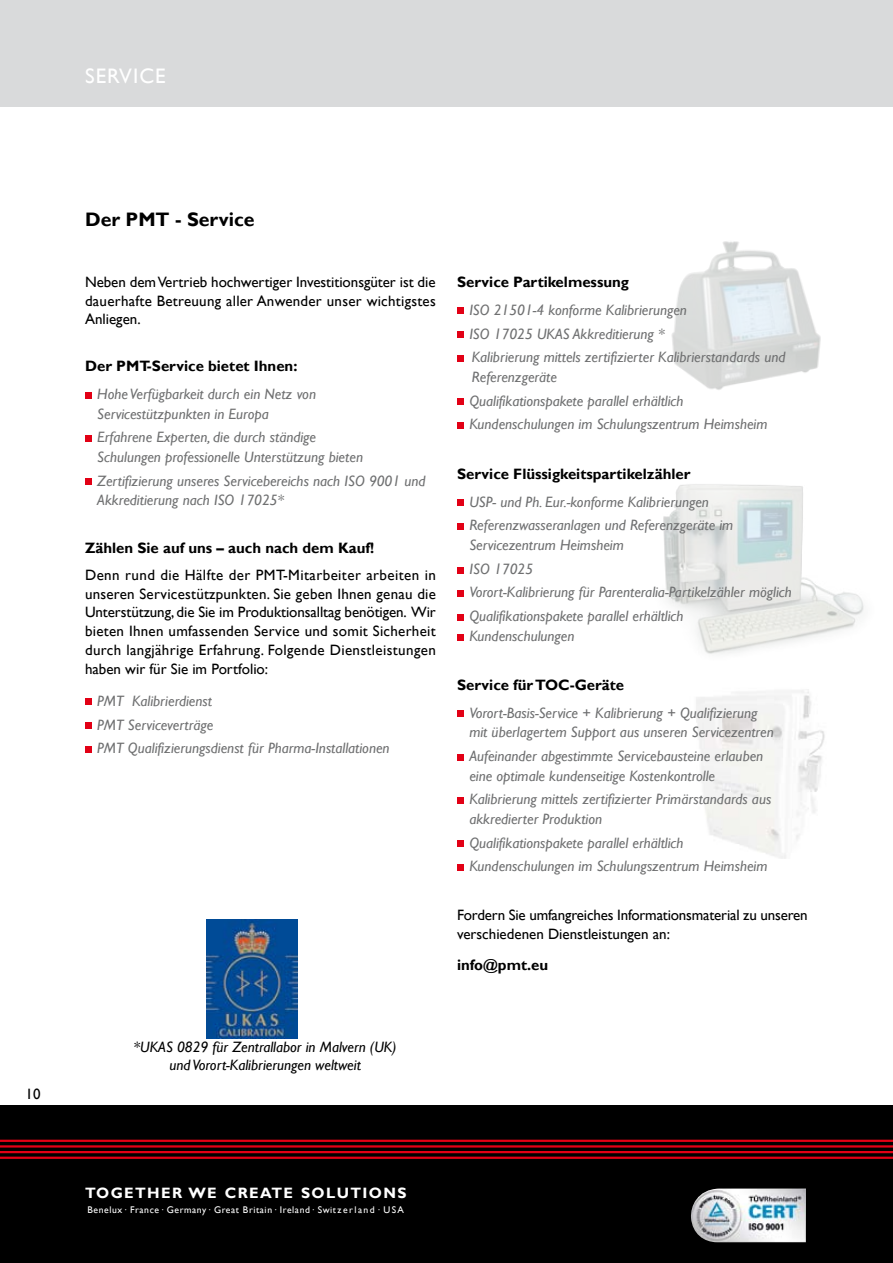
<style>
.page{position:relative;width:893px;height:1263px;background:#fff}
.page>*{position:absolute;margin:0;border:0;box-sizing:border-box;transform-origin:0 0}
.t1{font:21px "Gill Sans";color:#fff}
.t2{font:700 19.5px "Gill Sans";color:#000}
.t3{font:italic 15px/23.7px "Gill Sans";color:#6f7071}
.t4{font:15px/18.8px "Gill Sans";color:#000;text-align:justify}
.t5{font:700 15px "Gill Sans";color:#000}
.t6{font:italic 15px/18px "Gill Sans";color:#000;text-align:center}
.t7{font:700 15px "Gill Sans";letter-spacing:.09em;color:#fff}
.t8{font:9.6px "Gill Sans";letter-spacing:.06em;color:#fff}
</style>
<div class="page">
<img style="left:696px;top:693px;width:129px;height:165px">
<img style="left:663px;top:484px;width:201px;height:209px">
<img style="left:671px;top:241px;width:150px;height:149px">
<hr style="left:892px;top:106px;width:1px;height:1157px;background:#000">
<div style="left:0;top:0;width:893px;height:106px;background:#d9dadb"></div>
<div style="left:0;top:1106px;width:893px;height:157px;background:#000"></div>
<hr style="left:0;top:1156px;width:893px;height:3px;background:#e20015">
<hr style="left:0;top:1151px;width:893px;height:2px;background:#e20015">
<hr style="left:0;top:1145px;width:893px;height:2px;background:#e20015">
<hr style="left:0;top:1140px;width:893px;height:2px;background:#e20015">
<svg style="left:85px;top:392px;width:6px;height:6px"></svg>
<div style="left:85px;top:435px;width:6px;height:7px;background:#e20015"></div>
<div style="left:85px;top:478px;width:6px;height:7px;background:#e20015"></div>
<svg style="left:85px;top:699px;width:6px;height:6px"></svg>
<div style="left:85px;top:722px;width:6px;height:7px;background:#e20015"></div>
<div style="left:85px;top:746px;width:6px;height:7px;background:#e20015"></div>
<svg style="left:457px;top:308px;width:6px;height:6px"></svg>
<div style="left:457px;top:331px;width:6px;height:7px;background:#e20015"></div>
<div style="left:457px;top:355px;width:6px;height:7px;background:#e20015"></div>
<div style="left:457px;top:398px;width:6px;height:7px;background:#e20015"></div>
<div style="left:457px;top:422px;width:6px;height:7px;background:#e20015"></div>
<div style="left:457px;top:499px;width:6px;height:7px;background:#e20015"></div>
<div style="left:457px;top:523px;width:6px;height:7px;background:#e20015"></div>
<div style="left:457px;top:590px;width:6px;height:7px;background:#e20015"></div>
<svg style="left:457px;top:614px;width:6px;height:6px"></svg>
<svg style="left:457px;top:711px;width:6px;height:6px"></svg>
<svg style="left:457px;top:754px;width:6px;height:6px"></svg>
<div style="left:457px;top:797px;width:6px;height:7px;background:#e20015"></div>
<div style="left:457px;top:840px;width:6px;height:7px;background:#e20015"></div>
<div style="left:457px;top:864px;width:6px;height:7px;background:#e20015"></div>
<img style="left:691px;top:1188px;width:115px;height:54px">
<div style="left:457px;top:567px;width:7px;height:6px;background:#e20015"></div>
<svg style="left:457px;top:635px;width:6px;height:6px"></svg>
<img style="left:207px;top:920px;width:91px;height:119px">
<h1 class="t1" style="left:85px;top:63px;width:13px">service</h1>
<p class="t4" style="left:26px;top:1085px;width:16px">10</p>
<h2 class="t2" style="left:85px;top:208px;width:171px">Der PMT - Service</h2>
<p class="t4" style="left:85px;top:273px;width:352px">Neben dem Vertrieb hochwertiger Investitionsgüter ist die dauerhafte Betreuung aller Anwender unser wichtigstes Anliegen.</p>
<p class="t5" style="left:85px;top:357px;width:214px">Der PMT-Service bietet Ihnen:</p>
<p class="t3" style="left:97px;top:384px;width:220px;line-height:19.5px">Hohe Verfügbarkeit durch ein Netz von<br>Servicestützpunkten in Europa</p>
<p class="t3" style="left:97px;top:428px;width:267px;line-height:19.5px">Erfahrene Experten, die durch ständige<br>Schulungen professionelle Unterstützung bieten</p>
<p class="t3" style="left:97px;top:471px;width:330px;line-height:19.5px">Zertifizierung unseres Servicebereichs nach ISO 9001 und<br>Akkreditierung nach ISO 17025*</p>
<p class="t5" style="left:85px;top:538px;width:291px">Zählen Sie auf uns – auch nach dem Kauf!</p>
<p class="t4" style="left:85px;top:566px;width:352px">Denn rund die Hälfte der PMT-Mitarbeiter arbeiten in unseren Servicestützpunkten. Sie geben Ihnen genau die Unterstützung, die Sie im Produktionsalltag benötigen. Wir bieten Ihnen umfassenden Service und somit Sicherheit durch langjährige Erfahrung. Folgende Dienstleistungen haben wir für Sie im Portfolio:</p>
<p class="t3" style="left:97px;top:689px;width:294px">PMT Kalibrierdienst<br>PMT Serviceverträge<br>PMT Qualifizierungsdienst für Pharma-Installationen</p>
<p class="t5" style="left:457px;top:273px;width:173px">Service Partikelmessung</p>
<p class="t3" style="left:469px;top:298px;width:318px">ISO 21501-4 konforme Kalibrierungen<br>ISO 17025 UKAS Akkreditierung *<br>Kalibrierung mittels zertifizierter Kalibrierstandards und</p>
<p class="t3" style="left:469px;top:365px;width:300px">Referenzgeräte<br>Qualifikationspakete parallel erhältlich<br>Kundenschulungen im Schulungszentrum Heimsheim</p>
<p class="t5" style="left:457px;top:464px;width:235px">Service Flüssigkeitspartikelzähler</p>
<p class="t3" style="left:469px;top:490px;width:265px">USP- und Ph. Eur.-konforme Kalibrierungen<br>Referenzwasseranlagen und Referenzgeräte im</p>
<p class="t3" style="left:469px;top:533px;width:324px">Servicezentrum Heimsheim<br>ISO 17025<br>Vorort-Kalibrierung für Parenteralia-Partikelzähler möglich Qualifikationspakete parallel erhältlich</p>
<p class="t3" style="left:469px;top:624px;width:107px">Kundenschulungen</p>
<p class="t5" style="left:457px;top:676px;width:169px">Service für TOC-Geräte</p>
<p class="t3" style="left:469px;top:703px;width:306px;line-height:19.5px">Vorort-Basis-Service + Kalibrierung + Qualifizierung mit überlagertem Support aus unseren Servicezentren</p>
<p class="t3" style="left:469px;top:746px;width:295px;line-height:19.5px">Aufeinander abgestimmte Servicebausteine erlauben eine optimale kundenseitige Kostenkontrolle</p>
<p class="t3" style="left:469px;top:790px;width:303px;line-height:19.5px">Kalibrierung mittels zertifizierter Primärstandards aus akkredierter Produktion</p>
<p class="t3" style="left:469px;top:831px;width:300px">Qualifikationspakete parallel erhältlich<br>Kundenschulungen im Schulungszentrum Heimsheim</p>
<p class="t4" style="left:457px;top:906px;width:352px">Fordern Sie umfangreiches Informationsmaterial zu unseren verschiedenen Dienstleistungen an:</p>
<p class="t5" style="left:457px;top:956px;width:93px">info@pmt.eu</p>
<p class="t6" style="left:134px;top:1038px;width:265px">*UKAS 0829 für Zentrallabor in Malvern (UK) und Vorort-Kalibrierungen weltweit</p>
<p class="t7" style="left:85px;top:1184px;width:252px">Tog eth er we c reate Soluti</p>
<p class="t7" style="left:369px;top:1184px;width:27px">ons</p>
<p class="t8" style="left:88px;top:1204px;width:318px">Benelux· France· Germany· Great Britain· Ireland· Switzerland· USA</p>
</div>
